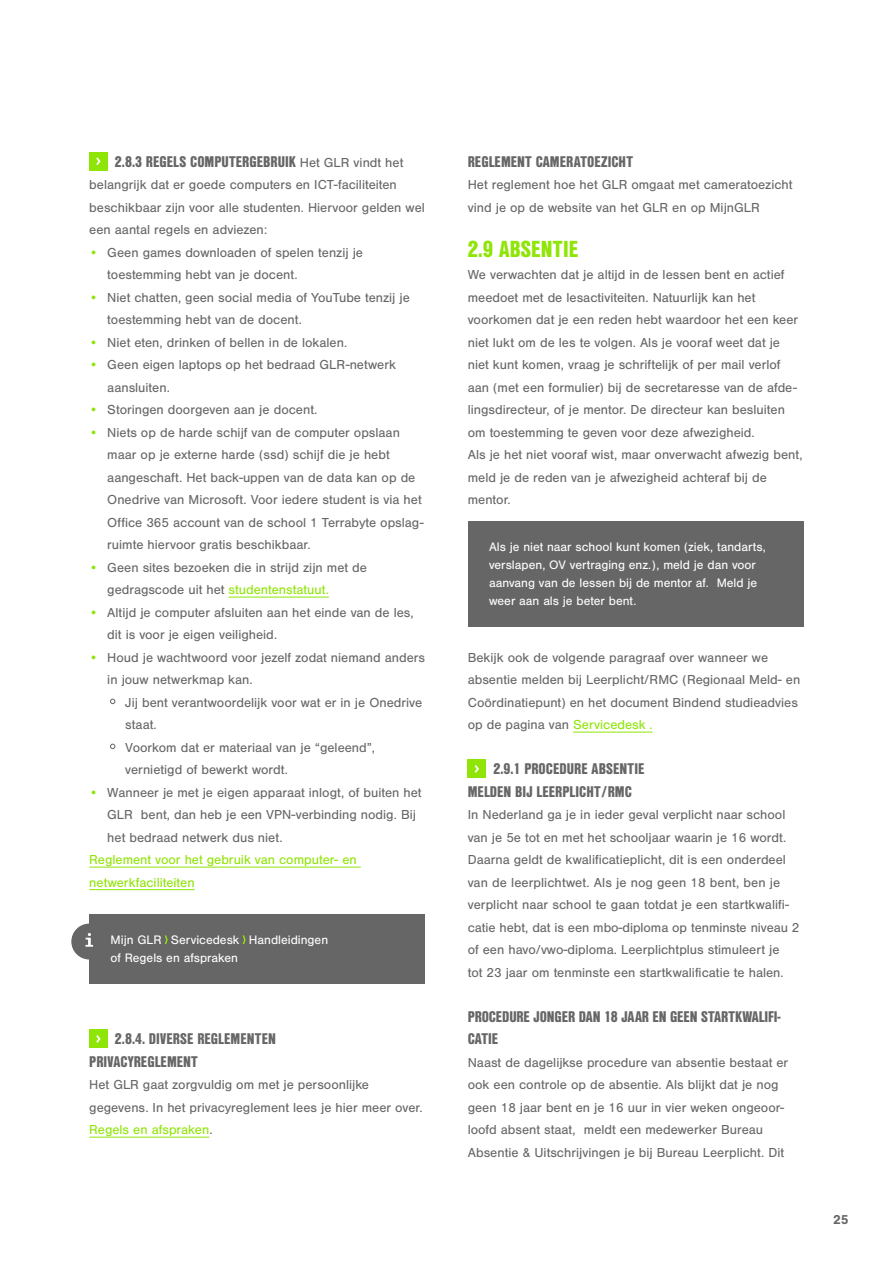
<style>
.page{position:relative;width:893px;height:1263px;background:#fff}
.page>*{position:absolute;margin:0;border:0;box-sizing:border-box;transform-origin:0 0}
.t1{font:900 22.5px "Nimbus San Con L";letter-spacing:.01em;color:#8fe507}
.t2{font:900 15px/22.5px "Nimbus San Con L";color:#666}
.t3{font:13.5px/22.5px "Nimbus San";color:#666}
.t4{font:13.5px/22.5px "Nimbus San";color:#8fe507}
.t5{font:700 13.5px "Nimbus San";color:#666}
.t6{font:12.75px/18px "Nimbus San";color:#fff}
.s1{font-family:"Nimbus San";font-weight:400;font-size:13.5px}
.s2{color:#8fe507}
.s3{font-family:"Nimbus San Con L";font-weight:900;font-size:15px}
</style>
<div class="page">
<hr style="left:229px;top:597px;width:100px;height:1px;background:#8fe507">
<hr style="left:89px;top:867px;width:272px;height:1px;background:#8fe507">
<hr style="left:89px;top:889px;width:106px;height:1px;background:#8fe507">
<hr style="left:89px;top:1137px;width:120px;height:1px;background:#8fe507">
<div style="left:89px;top:152px;width:18px;height:18px;background:#8fe507"></div>
<svg style="left:96px;top:157px;width:5px;height:8px"></svg>
<div style="left:89px;top:1030px;width:18px;height:18px;background:#8fe507"></div>
<svg style="left:96px;top:1035px;width:5px;height:8px"></svg>
<hr style="left:573px;top:732px;width:80px;height:1px;background:#8fe507">
<div style="left:468px;top:760px;width:18px;height:18px;background:#8fe507"></div>
<svg style="left:475px;top:765px;width:4px;height:8px"></svg>
<div style="left:89px;top:914px;width:336px;height:69px;background:#666"></div>
<svg style="left:165px;top:935px;width:3px;height:9px"></svg>
<svg style="left:243px;top:935px;width:3px;height:9px"></svg>
<div style="left:71px;top:923px;width:36px;height:36px;background:#666;border-radius:50%"></div>
<svg style="left:86px;top:933px;width:7px;height:14px"></svg>
<div style="left:468px;top:521px;width:336px;height:105px;background:#666"></div>
<p class="t2" style="left:115px;top:149px;width:290px">2.8.3 REGELS COMPUTERGEBRUIK <span class="s1">Het GLR vindt het</span></p>
<p class="t3" style="left:89px;top:174px;width:337px">belangrijk dat er goede computers en ICT-faciliteiten beschikbaar zijn voor alle studenten. Hiervoor gelden wel een aantal regels en adviezen:</p>
<p class="t3" style="left:107px;top:241px;width:257px;text-indent:-18px"><span class="s2">•</span> Geen games downloaden of spelen tenzij je toestemming hebt van je docent.</p>
<p class="t3" style="left:107px;top:286px;width:304px;text-indent:-18px"><span class="s2">•</span> Niet chatten, geen social media of YouTube tenzij je toestemming hebt van de docent.</p>
<p class="t3" style="left:89px;top:331px;width:259px"><span class="s2">•</span> Niet eten, drinken of bellen in de lokalen.</p>
<p class="t3" style="left:107px;top:354px;width:290px;text-indent:-18px"><span class="s2">•</span> Geen eigen laptops op het bedraad GLR-netwerk aansluiten.</p>
<p class="t3" style="left:89px;top:399px;width:230px"><span class="s2">•</span> Storingen doorgeven aan je docent.</p>
<p class="t3" style="left:107px;top:421px;width:318px;text-indent:-18px"><span class="s2">•</span> Niets op de harde schijf van de computer opslaan maar op je externe harde (ssd) schijf die je hebt aangeschaft. Het back-uppen van de data kan op de Onedrive van Microsoft. Voor iedere student is via het Office 365 account van de school 1 Terrabyte opslag&shy;ruimte hiervoor gratis beschikbaar.</p>
<p class="t3" style="left:107px;top:556px;width:261px;text-indent:-18px"><span class="s2">•</span> Geen sites bezoeken die in strijd zijn met de gedragscode uit het <span class="s2">studentenstatuut.</span></p>
<p class="t3" style="left:107px;top:601px;width:308px;text-indent:-18px"><span class="s2">•</span> Altijd je computer afsluiten aan het einde van de les, dit is voor je eigen veiligheid.</p>
<p class="t3" style="left:107px;top:646px;width:319px;text-indent:-18px"><span class="s2">•</span> Houd je wachtwoord voor jezelf zodat niemand anders in jouw netwerkmap kan.</p>
<p class="t3" style="left:125px;top:691px;width:298px;text-indent:-18px"><span class="s3">•</span> Jij bent verantwoordelijk voor wat er in je Onedrive staat.</p>
<p class="t3" style="left:125px;top:736px;width:251px;text-indent:-18px"><span class="s3">•</span> Voorkom dat er materiaal van je “geleend”, vernietigd of bewerkt wordt.</p>
<p class="t3" style="left:107px;top:781px;width:316px;text-indent:-18px"><span class="s2">•</span> Wanneer je met je eigen apparaat inlogt, of buiten het<br>GLR bent, dan heb je een VPN-verbinding nodig. Bij het bedraad netwerk dus niet.</p>
<p class="t4" style="left:89px;top:849px;width:269px">Reglement voor het gebruik van computer- en netwerkfaciliteiten</p>
<p class="t6" style="left:111px;top:931px;width:219px">Mijn GLR Servicedesk Handleidingen of Regels en afspraken</p>
<p class="t2" style="left:89px;top:1027px;width:188px;text-indent:26px">2.8.4. DIVERSE REGLEMENTEN<br>PRIVACYREGLEMENT</p>
<p class="t3" style="left:89px;top:1073px;width:335px">Het GLR gaat zorgvuldig om met je persoonlijke gegevens. In het privacyreglement lees je hier meer over.<br><span class="s2">Regels en afspraken</span>.</p>
<p class="t2" style="left:468px;top:149px;width:167px">REGLEMENT CAMERATOEZICHT</p>
<p class="t3" style="left:468px;top:173px;width:326px">Het reglement hoe het GLR omgaat met cameratoezicht vind je op de website van het GLR en op MijnGLR</p>
<h1 class="t1" style="left:468px;top:231px;width:112px">2.9 ABSENTIE</h1>
<p class="t3" style="left:468px;top:263px;width:336px">We verwachten dat je altijd in de lessen bent en actief meedoet met de lesactiviteiten. Natuurlijk kan het voorkomen dat je een reden hebt waardoor het een keer niet lukt om de les te volgen. Als je vooraf weet dat je niet kunt komen, vraag je schriftelijk of per mail verlof aan (met een formulier) bij de secretaresse van de afde&shy;lingsdirecteur, of je mentor. De directeur kan besluiten om toestemming te geven voor deze afwezigheid.<br>Als je het niet vooraf wist, maar onverwacht afwezig bent, meld je de reden van je afwezigheid achteraf bij de mentor.</p>
<p class="t6" style="left:489px;top:538px;width:278px">Als je niet naar school kunt komen (ziek, tandarts, verslapen, OV vertraging enz.), meld je dan voor aanvang van de lessen bij de mentor af. Meld je weer aan als je beter bent.</p>
<p class="t3" style="left:468px;top:646px;width:334px">Bekijk ook de volgende paragraaf over wanneer we absentie melden bij Leerplicht/RMC (Regionaal Meld- en Coördinatiepunt) en het document Bindend studieadvies op de pagina van <span class="s2">Servicedesk .</span></p>
<p class="t2" style="left:468px;top:757px;width:178px;text-indent:26px">2.9.1 PROCEDURE ABSENTIE<br>MELDEN BIJ LEERPLICHT/RMC</p>
<p class="t3" style="left:468px;top:804px;width:333px">In Nederland ga je in ieder geval verplicht naar school van je 5e tot en met het schooljaar waarin je 16 wordt.<br>Daarna geldt de kwalificatieplicht, dit is een onderdeel van de leerplichtwet. Als je nog geen 18 bent, ben je verplicht naar school te gaan totdat je een startkwalifi&shy;catie hebt, dat is een mbo-diploma op tenminste niveau 2 of een havo/vwo-diploma. Leerplichtplus stimuleert je<br>tot 23 jaar om tenminste een startkwalificatie te halen.</p>
<p class="t2" style="left:468px;top:1004px;width:314px">PROCEDURE JONGER DAN 18 JAAR EN GEEN STARTKWALIFI-<br>CATIE</p>
<p class="t3" style="left:468px;top:1051px;width:322px">Naast de dagelijkse procedure van absentie bestaat er ook een controle op de absentie. Als blijkt dat je nog geen 18 jaar bent en je 16 uur in vier weken ongeoor&shy;loofd absent staat, meldt een medewerker Bureau Absentie &amp; Uitschrijvingen je bij Bureau Leerplicht. Dit</p>
<p class="t5" style="left:833px;top:1212px;width:17px">25</p>
</div>
